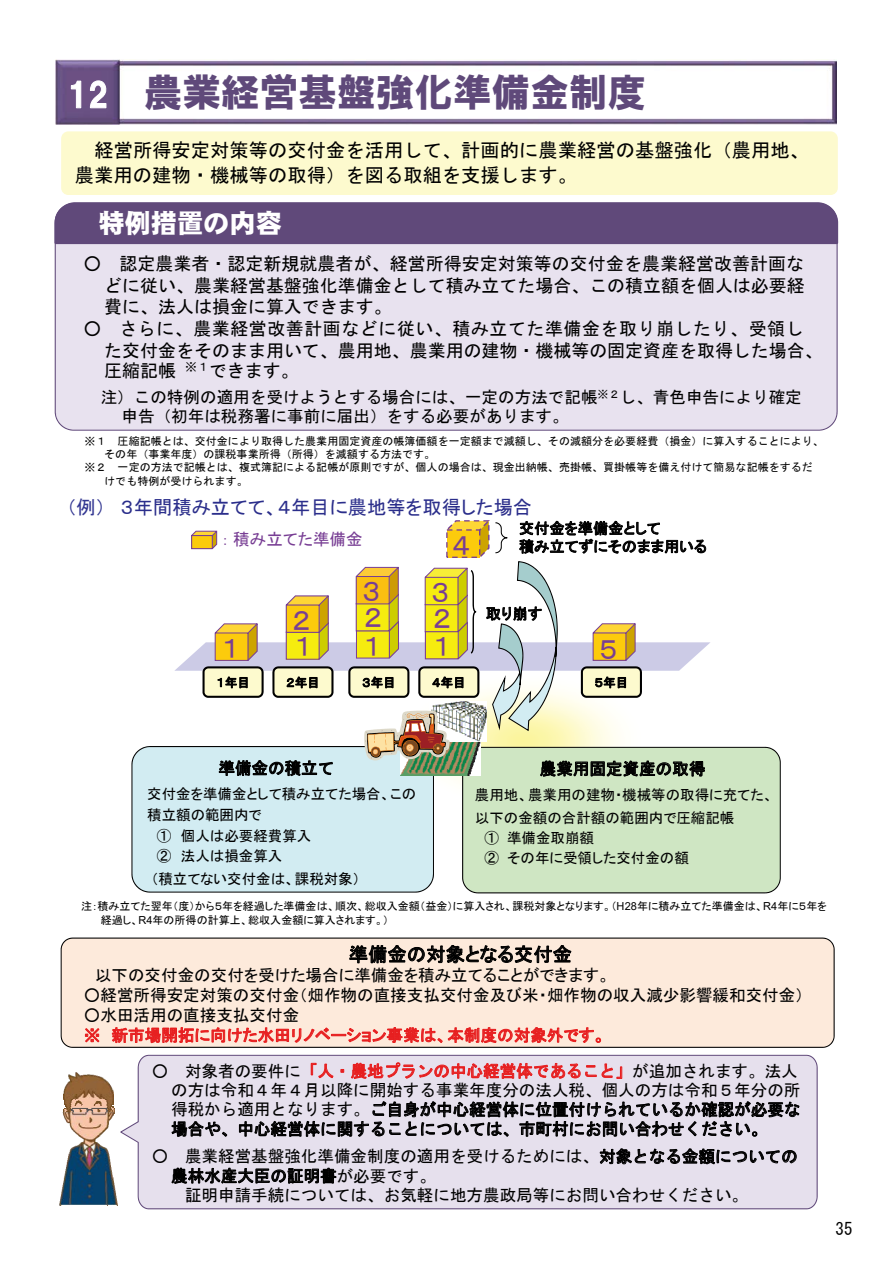
<style>
.page{position:relative;width:893px;height:1263px;background:#fff}
.page>*{position:absolute;margin:0;border:0;box-sizing:border-box;transform-origin:0 0}
.t1{font:38.7px "HGP Soei Kakugothic UB";color:#5f497a}
.t2{font:27.6px "MS Gothic";color:#783e94}
.t3{font:26.25px "DF Gothic EB WIN RKSJ H";color:#fff}
.t4{font:19.35px/24.3px "MS Gothic";color:#000}
.t5{font:19.35px "MS P Gothic";color:#2b2e8b}
.t6{font:19.35px "MS P Gothic";letter-spacing:.005em;color:#000}
.t7{font:18px/21.6px "MS Gothic";color:#000;text-align:justify}
.t8{font:16.95px "MS Gothic";color:#000}
.t9{font:16.5px/19.4px "MS Gothic";color:#000}
.t10{font:16.5px "MS P Gothic";color:#000}
.t11{font:16.5px "MS P Gothic";color:#e71f20}
.t12{font:16.5px "MS P Gothic";color:#783e94}
.t13{font:15.15px/18.1px "MS P Gothic";letter-spacing:.005em;color:#000}
.t14{font:14.55px/22.6px "MS P Gothic";color:#000}
.t15{font:12.45px "MS P Gothic";letter-spacing:.01em;color:#000}
.t16{font:10.95px "MS Gothic";color:#000}
.t17{font:10.95px/13.2px "MS P Gothic";color:#000}
.s1{font-family:"MS Gothic";color:#333792}
.s2{font-size:15.15px}
.s3{font-family:"Arial"}
.s4{color:#e71f20}
</style>
<div class="page">
<img style="left:55px;top:60px;width:782px;height:65px">
<svg style="left:71px;top:81px;width:36px;height:27px"></svg>
<div style="left:61px;top:131px;width:777px;height:64px;background:#fdface;border-radius:7px"></div>
<div style="left:55px;top:244px;width:783px;height:187px;background:#e8e2ef"></div>
<div style="left:54px;top:202px;width:784px;height:42px;background:#60497a"></div>
<svg style="left:471px;top:747px;width:310px;height:146px;background:#c7ddbc"></svg>
<img style="left:63px;top:1072px;width:51px;height:22px">
<img style="left:63px;top:1094px;width:52px;height:18px">
<img style="left:67px;top:1108px;width:47px;height:1px">
<img style="left:59px;top:1112px;width:59px;height:94px">
<div style="left:120px;top:1055px;width:698px;height:154px;background:#e6e0ed"></div>
<div style="left:61px;top:937px;width:774px;height:111px;background:#fdeadb"></div>
<svg style="left:131px;top:520px;width:579px;height:372px"></svg>
<h1 class="t1" style="left:144px;top:73px;width:504px">農業経営基盤強化準備金制度</h1>
<p class="t4" style="left:75px;top:138px;width:735px;text-indent:19px">経営所得安定対策等の交付金を活用して、計画的に農業経営の基盤強化（農用地、農業用の建物・機械等の取得）を図る取組を支援します。</p>
<h3 class="t3" style="left:98px;top:210px;width:185px">特例措置の内容</h3>
<p class="t7" style="left:104px;top:253px;width:702px;text-indent:15px">認定農業者・認定新規就農者が、経営所得安定対策等の交付金を農業経営改善計画などに従い、農業経営基盤強化準備金として積み立てた場合、この積立額を個人は必要経費に、法人は損金に算入できます。</p>
<p class="t7" style="left:104px;top:318px;width:720px;line-height:20.9px;text-align:left;text-indent:15px">さらに、農業経営改善計画などに従い、積み立てた準備金を取り崩したり、受領した交付金をそのまま用いて、農用地、農業用の建物・機械等の固定資産を取得した場合、圧縮記帳 <sup>※１</sup>できます。</p>
<p class="t7" style="left:83px;top:253px;width:19px">○</p>
<p class="t7" style="left:83px;top:318px;width:19px">○</p>
<p class="t9" style="left:122px;top:388px;width:682px;line-height:18.6px;text-indent:-21px">注）この特例の適用を受けようとする場合には、一定の方法で記帳<sup>※２</sup>し、青色申告により確定申告（初年は税務署に事前に届出）をする必要があります。</p>
<p class="t16" style="left:85px;top:435px;width:741px">※１ 圧縮記帳とは、交付金により取得した農業用固定資産の帳簿価額を一定額まで減額し、その減額分を必要経費（損金）に算入することにより、</p>
<p class="t16" style="left:85px;top:462px;width:730px">※２ 一定の方法で記帳とは、複式簿記による記帳が原則ですが、個人の場合は、現金出納帳、売掛帳、買掛帳等を備え付けて簡易な記帳をするだ</p>
<p class="t16" style="left:104px;top:449px;width:332px">その年（事業年度）の課税事業所得（所得）を減額する方法です。</p>
<p class="t16" style="left:104px;top:475px;width:145px">けでも特例が受けられます。</p>
<p class="t5" style="left:57px;top:497px;width:477px"><span class="s1">（例）</span>３年間積み立てて、４年目に農地等を取得した場合</p>
<p class="t12" style="left:221px;top:531px;width:143px"><span class="s2">：</span>積み立てた準備金</p>
<h2 class="t2" style="left:448px;top:532px;width:29px">４</h2>
<p class="t13" style="left:519px;top:519px;width:189px">交付金を準備金として<br>積み立てずにそのまま用いる</p>
<h2 class="t2" style="left:358px;top:577px;width:29px">３</h2>
<h2 class="t2" style="left:426px;top:578px;width:29px">３</h2>
<h2 class="t2" style="left:288px;top:606px;width:29px">２</h2>
<h2 class="t2" style="left:359px;top:604px;width:29px">２</h2>
<h2 class="t2" style="left:428px;top:604px;width:29px">２</h2>
<p class="t13" style="left:486px;top:604px;width:58px">取り崩す</p>
<h2 class="t2" style="left:216px;top:634px;width:29px">１</h2>
<h2 class="t2" style="left:289px;top:632px;width:29px">１</h2>
<h2 class="t2" style="left:358px;top:632px;width:29px">１</h2>
<h2 class="t2" style="left:428px;top:632px;width:29px">１</h2>
<h2 class="t2" style="left:595px;top:635px;width:29px">５</h2>
<p class="t15" style="left:216px;top:676px;width:35px">１年目</p>
<p class="t15" style="left:286px;top:676px;width:35px">２年目</p>
<p class="t15" style="left:362px;top:676px;width:35px">３年目</p>
<p class="t15" style="left:595px;top:676px;width:35px">５年目</p>
<p class="t15" style="left:432px;top:676px;width:35px">４年目</p>
<p class="t9" style="left:218px;top:758px;width:117px">準備金の積立て</p>
<p class="t14" style="left:147px;top:782px;width:271px">交付金を準備金として積み立てた場合、この</p>
<p class="t14" style="left:147px;top:803px;width:116px">積立額の範囲内で</p>
<p class="t14" style="left:157px;top:824px;width:156px">① 個人は必要経費算入</p>
<p class="t14" style="left:157px;top:845px;width:127px">② 法人は損金算入</p>
<p class="t14" style="left:151px;top:867px;width:210px">（積立てない交付金は、課税対象）</p>
<p class="t9" style="left:540px;top:759px;width:167px">農業用固定資産の取得</p>
<p class="t14" style="left:475px;top:783px;width:300px">農用地、農業用の建物・機械等の取得に充てた、以下の金額の合計額の範囲内で圧縮記帳</p>
<p class="t14" style="left:485px;top:828px;width:206px;line-height:20.1px">① 準備金取崩額<br>② その年に受領した交付金の額</p>
<p class="t17" style="left:101px;top:900px;width:728px;text-indent:-20px">注：積み立てた翌年（度）から５年を経過した準備金は、順次、総収入金額（益金）に算入され、課税対象となります。（<span class="s3">H28</span>年に積み立てた準備金は、<span class="s3">R4</span>年に５年を経過し、<span class="s3">R4</span>年の所得の計算上、総収入金額に算入されます。）</p>
<p class="t6" style="left:349px;top:944px;width:225px">準備金の対象となる交付金</p>
<p class="t10" style="left:95px;top:967px;width:517px">以下の交付金の交付を受けた場合に準備金を積み立てることができます。</p>
<p class="t10" style="left:84px;top:987px;width:721px">○経営所得安定対策の交付金（畑作物の直接支払交付金及び米・畑作物の収入減少影響緩和交付金）</p>
<p class="t10" style="left:84px;top:1007px;width:217px">○水田活用の直接支払交付金</p>
<p class="t11" style="left:84px;top:1027px;width:523px">※ 新市場開拓に向けた水田リノベーション事業は、本制度の対象外です。</p>
<p class="t9" style="left:171px;top:1061px;width:631px;text-indent:-19px">○ 対象者の要件に<span class="s4">「人・農地プランの中心経営体であること」</span>が追加されます。法人の方は令和４年４月以降に開始する事業年度分の法人税、個人の方は令和５年分の所得税から適用となります。ご自身が中心経営体に位置付けられているか確認が必要な場合や、中心経営体に関することについては、市町村にお問い合わせください。</p>
<p class="t9" style="left:152px;top:1147px;width:647px">○ 農業経営基盤強化準備金制度の適用を受けるためには、対象となる金額についての</p>
<p class="t9" style="left:171px;top:1166px;width:266px">農林水産大臣の証明書が必要です。</p>
<p class="t9" style="left:185px;top:1185px;width:565px">証明申請手続については、お気軽に地方農政局等にお問い合わせください。</p>
<p class="t8" style="left:836px;top:1220px;width:19px">35</p>
</div>
